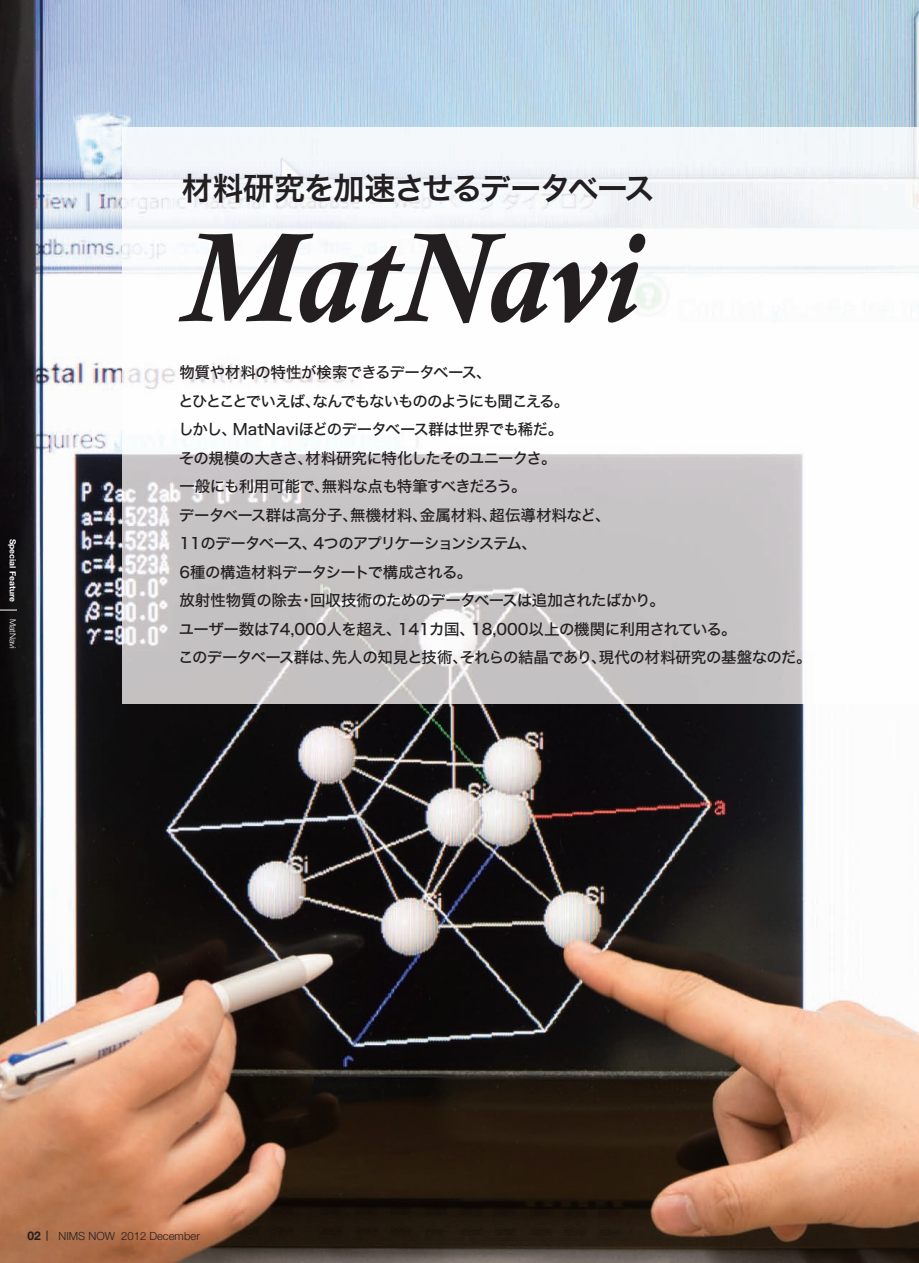
<style>
.page{position:relative;width:919px;height:1263px;background:#fff}
.page>*{position:absolute;margin:0;border:0;box-sizing:border-box;transform-origin:0 0}
.t1{font:italic 700 129px "Calisto";letter-spacing:-.005em;color:#231f20}
.t2{font:31.2px "Hira Kaku Std W6";letter-spacing:-.04em;color:#231f20}
.t3{font:15.45px/28.5px "Hira Kaku Std N W5";letter-spacing:-.04em;color:#231f20}
.t4{font:700 12px "Helvetica Neue";color:#231f20}
.t5{font:300 11.25px "Helvetica Neue";color:#231f20}
.t6{font:700 8.55px "Helvetica Neue";color:#fff}
.t7{font:300 8.55px "Helvetica Neue";color:#fff}
</style>
<div class="page">
<img style="left:0;top:0;width:918px;height:1263px">
<img style="left:122px;top:128px;width:796px;height:576px">
<svg style="left:0;top:610px;width:17px;height:1px"></svg>
<p class="t6" style="left:18px;top:539px;width:64px;rotate:90deg">Special Feature</p>
<p class="t7" style="left:18px;top:619px;width:31px;rotate:90deg">MatNavi</p>
<h2 class="t2" style="left:181px;top:165px;width:475px">材料研究を加速させるデータベース</h2>
<h1 class="t1" style="left:181px;top:203px;width:459px">MatNavi</h1>
<p class="t3" style="left:178px;top:358px;width:635px">物質や材料の特性が検索できるデータベース、<br>とひとことでいえば、なんでもないもののようにも聞こえる。<br>しかし、MatNaviほどのデータベース群は世界でも稀だ。<br>その規模の大きさ、材料研究に特化したそのユニークさ。<br>一般にも利用可能で、無料な点も特筆すべきだろう。<br>データベース群は高分子、無機材料、金属材料、超伝導材料など、<br>11のデータベース、4つのアプリケーションシステム、<br>6種の構造材料データシートで構成される。<br>放射性物質の除去・回収技術のためのデータベースは追加されたばかり。<br>ユーザー数は74,000人を超え、141カ国、18,000以上の機関に利用されている。<br>このデータベース群は、先人の知見と技術、それらの結晶であり、現代の材料研究の基盤なのだ。</p>
<p class="t4" style="left:27px;top:1228px;width:15px">02</p>
<p class="t5" style="left:58px;top:1229px;width:143px">NIMS NOW 2012 December</p>
</div>
